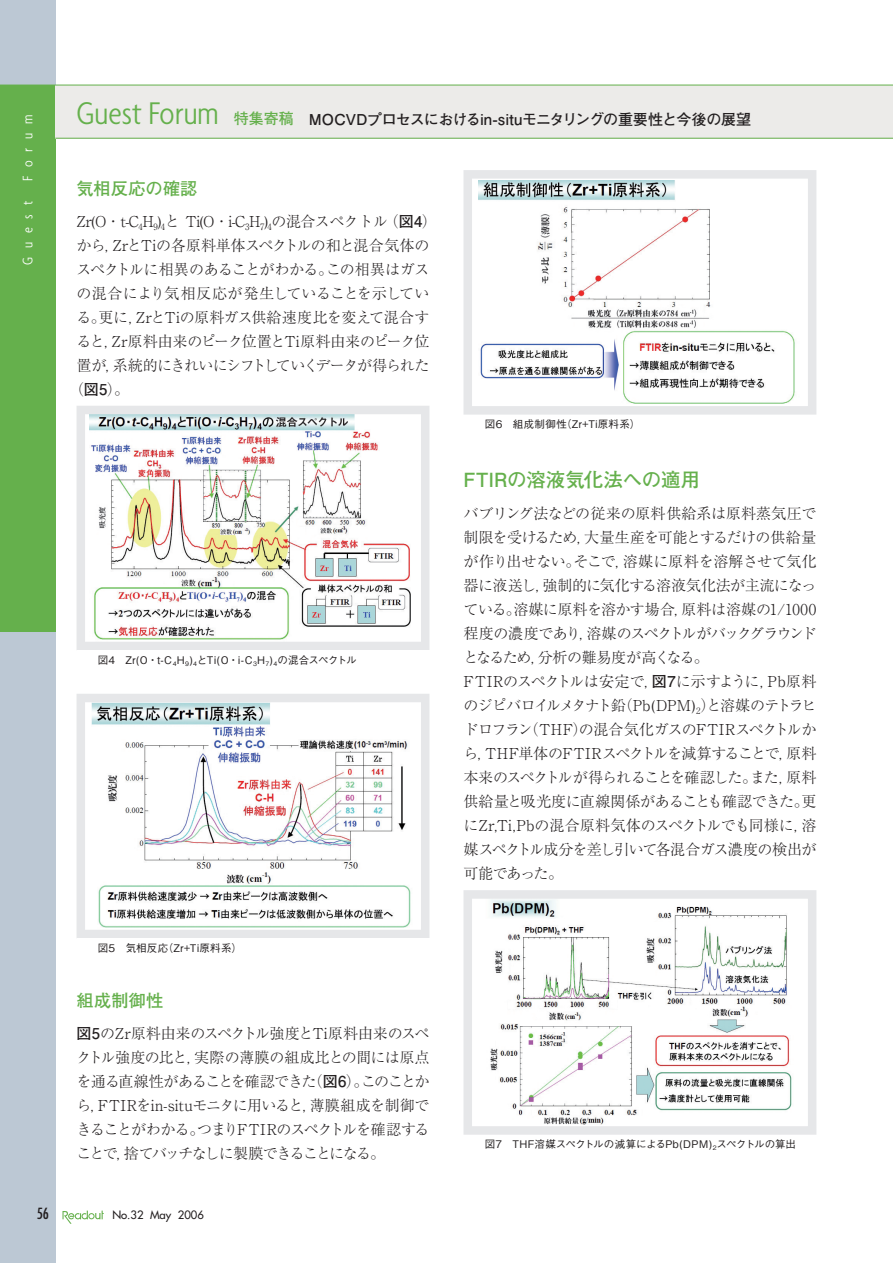
<style>
.page{position:relative;width:893px;height:1263px;background:#fff}
.page>*{position:absolute;margin:0;border:0;box-sizing:border-box;transform-origin:0 0}
.t1{font:300 condensed 33.9px "Agenda";color:#65b04c}
.t2{font:700 19.5px "Futo Go B101 Pro";letter-spacing:-.005em;color:#65b04c}
.t3{font:700 17.25px "Futo Go B101 Pro";letter-spacing:.005em;color:#65b04c}
.t4{font:300 15px/24px "Ryumin Pro";letter-spacing:-.035em;color:#231f20;text-align:justify}
.t5{font:700 15px "Futo Go B101 Pro";letter-spacing:-.02em;color:#231f20}
.t6{font:300 15px "Ryumin Pro";letter-spacing:-.015em;color:#231f20}
.t7{font:300 15px "Ryumin Pro";letter-spacing:-.085em;color:#231f20}
.t8{font:300 15px "Ryumin Pro";letter-spacing:.005em;color:#231f20}
.t9{font:300 condensed 15px "Agenda";letter-spacing:.58em;color:#fff}
.t10{font:condensed 15px "Futura";color:#231f20}
.t11{font:11.25px "Futura";color:#231f20}
.t12{font:500 10.5px "Gothic BBB Pro";letter-spacing:-.04em;color:#231f20}
.t13{font:500 10.5px "Gothic BBB Pro";letter-spacing:.015em;color:#231f20}
.t14{font:500 10.5px "Gothic BBB Pro";letter-spacing:-.015em;color:#231f20}
.s1{color:#65b04c}
.s2{font-family:"Futo Go B101 Pro";font-weight:700}
</style>
<div class="page">
<div style="left:0;top:0;width:55px;height:1263px;background:#bcc8d4"></div>
<div style="left:0;top:85px;width:55px;height:546px;background:#65b04c"></div>
<svg style="left:63px;top:1210px;width:41px;height:14px"></svg>
<div style="left:55px;top:85px;width:838px;height:53px;background:#ecebe9"></div>
<hr style="left:0;top:85px;width:893px;height:1px;background:#65b04c">
<hr style="left:55px;top:138px;width:838px;height:1px;background:#65b04c">
<img style="left:89px;top:416px;width:322px;height:224px">
<div style="left:77px;top:406px;width:352px;height:244px;border:9px solid #e6e7e9"></div>
<img style="left:92px;top:704px;width:319px;height:224px">
<div style="left:77px;top:694px;width:352px;height:244px;border:9px solid #e6e7e9"></div>
<img style="left:479px;top:181px;width:316px;height:223px">
<div style="left:463px;top:170px;width:353px;height:245px;border:9px solid #e6e7e9"></div>
<img style="left:490px;top:900px;width:302px;height:225px">
<div style="left:463px;top:890px;width:353px;height:245px;border:9px solid #e6e7e9"></div>
<p class="t9" style="left:19px;top:181px;width:67px;rotate:-90deg">Forum</p>
<p class="t9" style="left:19px;top:265px;width:65px;rotate:-90deg">Guest</p>
<h1 class="t1" style="left:77px;top:94px;width:144px">Guest Forum</h1>
<p class="t5" style="left:234px;top:107px;width:519px"><span class="s1">特集寄稿</span> MOCVDプロセスにおけるin-situモニタリングの重要性と今後の展望</p>
<p class="t3" style="left:77px;top:175px;width:122px">気相反応の確認</p>
<p class="t4" style="left:77px;top:208px;width:362px">Zr(O・t-C<sub>4</sub>H<sub>9</sub>)<sub>4</sub>と Ti(O・i-C<sub>3</sub>H<sub>7</sub>)<sub>4</sub>の混合スペクトル（<span class="s2">図4</span>）</p>
<p class="t4" style="left:77px;top:232px;width:354px">から，ZrとTiの各原料単体スペクトルの和と混合気体の</p>
<p class="t4" style="left:77px;top:256px;width:354px">スペクトルに相異のあることがわかる。この相異はガス</p>
<p class="t8" style="left:77px;top:281px;width:354px">の混合により気相反応が発生していることを示してい</p>
<p class="t6" style="left:77px;top:305px;width:354px">る。更に，ZrとTiの原料ガス供給速度比を変えて混合す</p>
<p class="t4" style="left:77px;top:328px;width:354px">ると，Zr原料由来のピーク位置とTi原料由来のピーク位</p>
<p class="t7" style="left:77px;top:353px;width:354px">置が，系統的にきれいにシフトしていくデータが得られた</p>
<p class="t4" style="left:69px;top:376px;width:62px">（<span class="s2">図5</span>）。</p>
<p class="t12" style="left:98px;top:651px;width:260px">図4　Zr(O・t-C<sub>4</sub>H<sub>9</sub>)<sub>4</sub>とTi(O・i-C<sub>3</sub>H<sub>7</sub>)<sub>4</sub>の混合スペクトル</p>
<p class="t13" style="left:98px;top:939px;width:146px">図5　気相反応（Zr+Ti原料系）</p>
<p class="t3" style="left:77px;top:986px;width:88px">組成制御性</p>
<p class="t4" style="left:77px;top:1020px;width:354px"><span class="s2">図5</span>のZr原料由来のスペクトル強度とTi原料由来のスペクトル強度の比と，実際の薄膜の組成比との間には原点を通る直線性があることを確認できた（<span class="s2">図6</span>）。このことから，FTIRをin-situモニタに用いると，薄膜組成を制御できることがわかる。つまりFTIRのスペクトルを確認することで，捨てバッチなしに製膜できることになる。</p>
<p class="t13" style="left:485px;top:416px;width:157px">図6　組成制御性（Zr+Ti原料系）</p>
<h2 class="t2" style="left:463px;top:464px;width:238px">FTIRの溶液気化法への適用</h2>
<p class="t4" style="left:463px;top:500px;width:354px;text-align:left">バブリング法などの従来の原料供給系は原料蒸気圧で制限を受けるため，大量生産を可能とするだけの供給量が作り出せない。そこで，溶媒に原料を溶解させて気化器に液送し，強制的に気化する溶液気化法が主流になっている。溶媒に原料を溶かす場合，原料は溶媒の1/1000程度の濃度であり，溶媒のスペクトルがバックグラウンドとなるため，分析の難易度が高くなる。<br>FTIRのスペクトルは安定で，<span class="s2">図7</span>に示すように，Pb原料のジピバロイルメタナト鉛（Pb(DPM)<sub>2</sub>）と溶媒のテトラヒドロフラン（THF）の混合気化ガスのFTIRスペクトルから，THF単体のFTIRスペクトルを減算することで，原料本来のスペクトルが得られることを確認した。また，原料供給量と吸光度に直線関係があることも確認できた。更にZr,Ti,Pbの混合原料気体のスペクトルでも同様に，溶媒スペクトル成分を差し引いて各混合ガス濃度の検出が可能であった。</p>
<p class="t14" style="left:485px;top:1136px;width:313px">図7　THF溶媒スペクトルの減算によるPb(DPM)<sub>2</sub>スペクトルの算出</p>
<p class="t10" style="left:37px;top:1204px;width:14px">56</p>
<p class="t11" style="left:112px;top:1208px;width:93px">No.32 May 2006</p>
</div>
